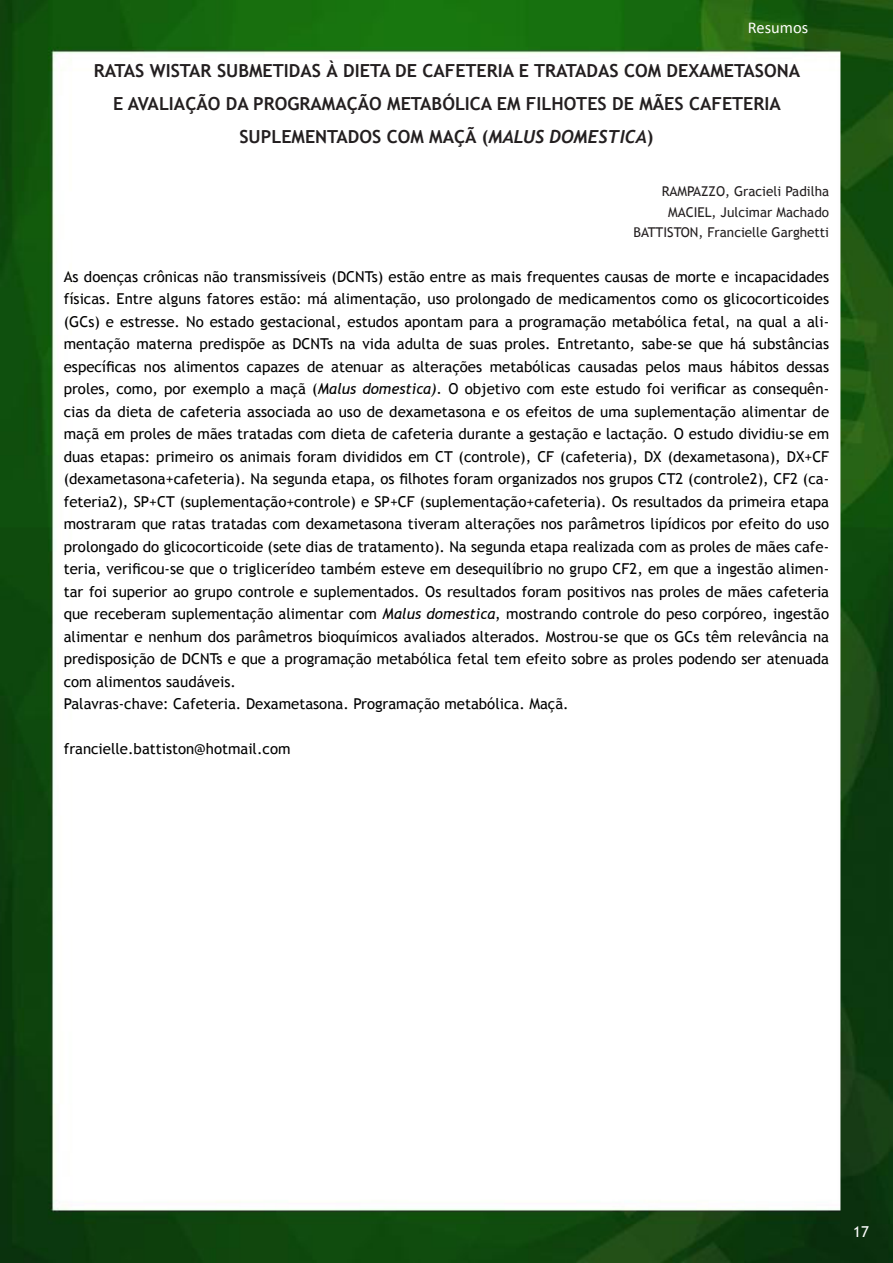
<style>
.page{position:relative;width:893px;height:1263px;background:#fff}
.page>*{position:absolute;margin:0;border:0;box-sizing:border-box;transform-origin:0 0}
.Títulos{font:700 18px/33px "Trebuchet MS";color:#231f20;text-align:center}
.t1{font:16.5px "Calibri";color:#fff}
.resumos{font:15px/22.5px "Trebuchet MS";color:#000;text-align:justify}
.t2{font:15px "Trebuchet MS";color:#fff}
.autores{font:13.5px "Trebuchet MS";color:#231f20}
.s1{font-family:"Trebuchet";font-style:italic}
.s2{font-style:italic}
</style>
<div class="page">
<img style="left:0;top:0;width:893px;height:1263px">
<p class="t1" style="left:748px;top:16px;width:62px">Resumos</p>
<p class="Títulos" style="left:94px;top:54px;width:708px">RATAS WISTAR SUBMETIDAS À DIETA DE CAFETERIA E TRATADAS COM DEXAMETASONA<br>E AVALIAÇÃO DA PROGRAMAÇÃO METABÓLICA EM FILHOTES DE MÃES CAFETERIA<br>SUPLEMENTADOS COM MAÇÃ (<span class="s1">MALUS DOMESTICA</span>)</p>
<p class="autores" style="left:662px;top:183px;width:169px">RAMPAZZO, Gracieli Padilha</p>
<p class="autores" style="left:668px;top:203px;width:162px">MACIEL, Julcimar Machado</p>
<p class="autores" style="left:633px;top:224px;width:197px">BATTISTON, Francielle Garghetti</p>
<p class="resumos" style="left:64px;top:265px;width:767px">As doenças crônicas não transmissíveis (DCNTs) estão entre as mais frequentes causas de morte e incapacidades físicas. Entre alguns fatores estão: má alimentação, uso prolongado de medicamentos como os glicocorticoides (GCs) e estresse. No estado gestacional, estudos apontam para a programação metabólica fetal, na qual a ali&shy;mentação materna predispõe as DCNTs na vida adulta de suas proles. Entretanto, sabe-se que há substâncias específicas nos alimentos capazes de atenuar as alterações metabólicas causadas pelos maus hábitos dessas proles, como, por exemplo a maçã (<span class="s2">Malus domestica).</span> O objetivo com este estudo foi verificar as consequên&shy;cias da dieta de cafeteria associada ao uso de dexametasona e os efeitos de uma suplementação alimentar de maçã em proles de mães tratadas com dieta de cafeteria durante a gestação e lactação<span class="s2">.</span> O estudo dividiu-se em duas etapas: primeiro os animais foram divididos em CT (controle), CF (cafeteria), DX (dexametasona), DX+CF (dexametasona+cafeteria). Na segunda etapa, os filhotes foram organizados nos grupos CT2 (controle2), CF2 (ca&shy;feteria2), SP+CT (suplementação+controle) e SP+CF (suplementação+cafeteria). Os resultados da primeira etapa mostraram que ratas tratadas com dexametasona tiveram alterações nos parâmetros lipídicos por efeito do uso prolongado do glicocorticoide (sete dias de tratamento). Na segunda etapa realizada com as proles de mães cafe&shy;teria, verificou-se que o triglicerídeo também esteve em desequilíbrio no grupo CF2, em que a ingestão alimen&shy;tar foi superior ao grupo controle e suplementados. Os resultados foram positivos nas proles de mães cafeteria que receberam suplementação alimentar com <span class="s2">Malus domestica</span>, mostrando controle do peso corpóreo, ingestão alimentar e nenhum dos parâmetros bioquímicos avaliados alterados. Mostrou-se que os GCs têm relevância na predisposição de DCNTs e que a programação metabólica fetal tem efeito sobre as proles podendo ser atenuada com alimentos saudáveis.</p>
<p class="resumos" style="left:64px;top:693px;width:506px">Palavras-chave: Cafeteria. Dexametasona. Programação metabólica. Maçã.</p>
<p class="resumos" style="left:64px;top:738px;width:228px">francielle.battiston@hotmail.com</p>
<p class="t2" style="left:853px;top:1222px;width:17px">17</p>
</div>
